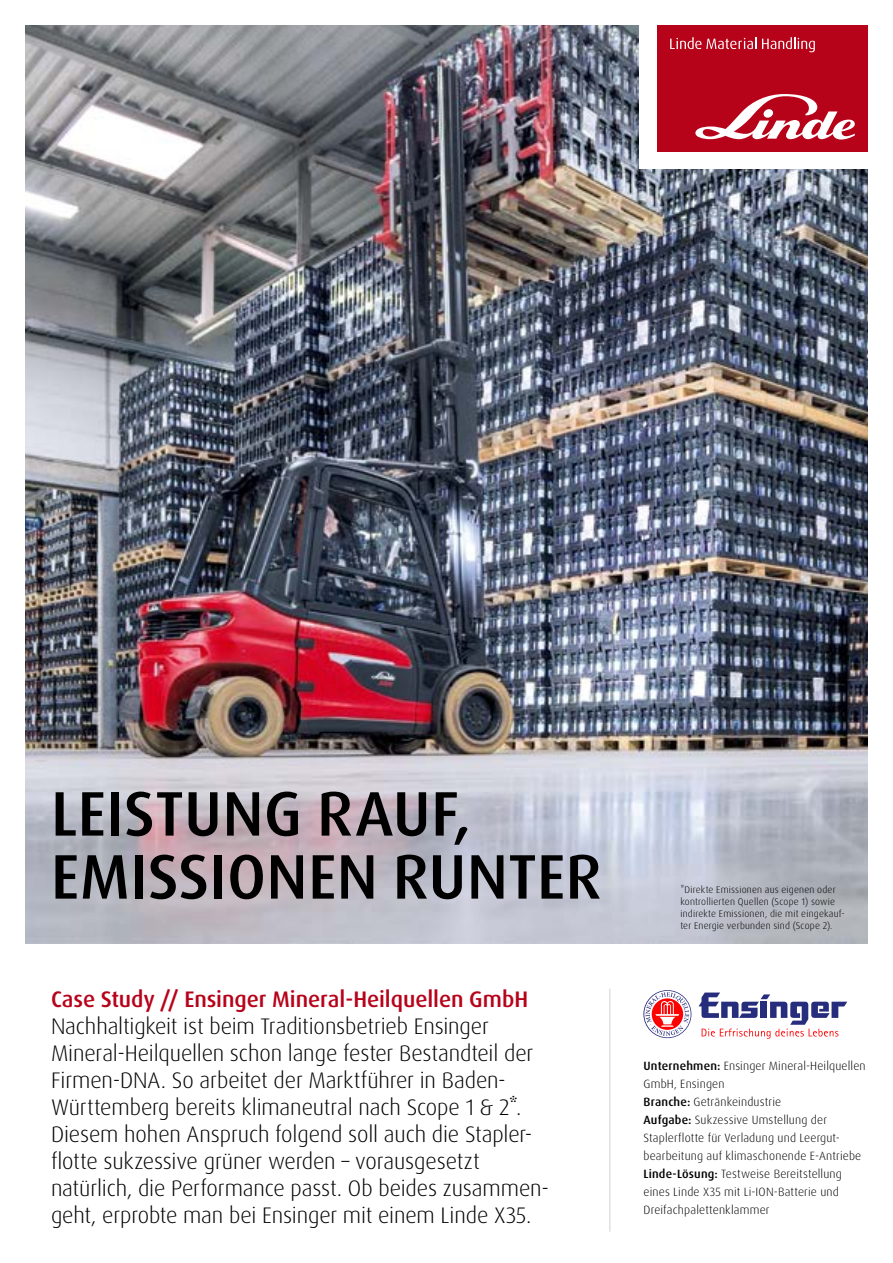
<style>
.page{position:relative;width:893px;height:1263px;background:#fff}
.page>*{position:absolute;margin:0;border:0;box-sizing:border-box;transform-origin:0 0}
.t1{font:500 63px/63px "Dax Pro";letter-spacing:.005em;color:#000}
.t2{font:300 22.5px/27px "Dax Pro";letter-spacing:-.005em;color:#000}
.t3{font:500 22.5px "Dax Pro";letter-spacing:-.005em;color:#b7031a}
.t4{font:300 12px/18px "Dax Pro";letter-spacing:.015em;color:#000}
.t5{font:300 9.75px/12px "Dax Pro";letter-spacing:.02em;color:#000}
.s1{font-weight:500}
</style>
<div class="page">
<img style="left:26px;top:26px;width:841px;height:918px">
<div style="left:640px;top:0;width:253px;height:169px;background:#fff"></div>
<div style="left:657px;top:26px;width:210px;height:126px;background:#b7031a"></div>
<svg style="left:695px;top:94px;width:160px;height:46px"></svg>
<svg style="left:670px;top:37px;width:86px;height:12px"></svg>
<svg style="left:762px;top:37px;width:53px;height:15px"></svg>
<hr style="left:609px;top:989px;width:1px;height:243px;background:#d1d2d2">
<div style="left:642px;top:989px;width:50px;height:50px;border:2px solid #fff;border-radius:50%"></div>
<svg style="left:643px;top:990px;width:48px;height:48px"></svg>
<svg style="left:644px;top:991px;width:47px;height:46px"></svg>
<svg style="left:646px;top:992px;width:43px;height:44px"></svg>
<svg style="left:698px;top:992px;width:149px;height:47px"></svg>
<h1 class="t1" style="left:51px;top:783px;width:552px">LEISTUNG RAUF,<br>EMISSIONEN RUNTER</h1>
<p class="t3" style="left:51px;top:984px;width:479px">Case Study // Ensinger Mineral-Heilquellen GmbH</p>
<p class="t2" style="left:51px;top:1012px;width:499px">Nachhaltigkeit ist beim Traditionsbetrieb Ensinger Mineral-Heilquellen schon lange fester Bestandteil der Firmen-DNA. So arbeitet der Marktführer in Baden-Württemberg bereits klimaneutral nach Scope 1 &amp; 2*.<br>Diesem hohen Anspruch folgend soll auch die Stapler&shy;flotte sukzessive grüner werden – vorausgesetzt natürlich, die Performance passt. Ob beides zusammen&shy;geht, erprobte man bei Ensinger mit einem Linde X35.</p>
<p class="t5" style="left:680px;top:883px;width:166px">*Direkte Emissionen aus eigenen oder kontrollierten Quellen (Scope 1) sowie indirekte Emissionen, die mit eingekauf&shy;ter Energie verbunden sind (Scope 2).</p>
<p class="t4" style="left:643px;top:1056px;width:224px"><span class="s1">Unternehmen:</span> Ensinger Mineral-Heilquellen GmbH, Ensingen<br><span class="s1">Branche:</span> Getränkeindustrie<br><span class="s1">Aufgabe:</span> Sukzessive Umstellung der Staplerflotte für Verladung und Leergut&shy;bearbeitung auf klimaschonende E-Antriebe <span class="s1">Linde-Lösung:</span> Testweise Bereitstellung eines Linde X35 mit Li-ION-Batterie und Dreifachpalettenklammer</p>
</div>
